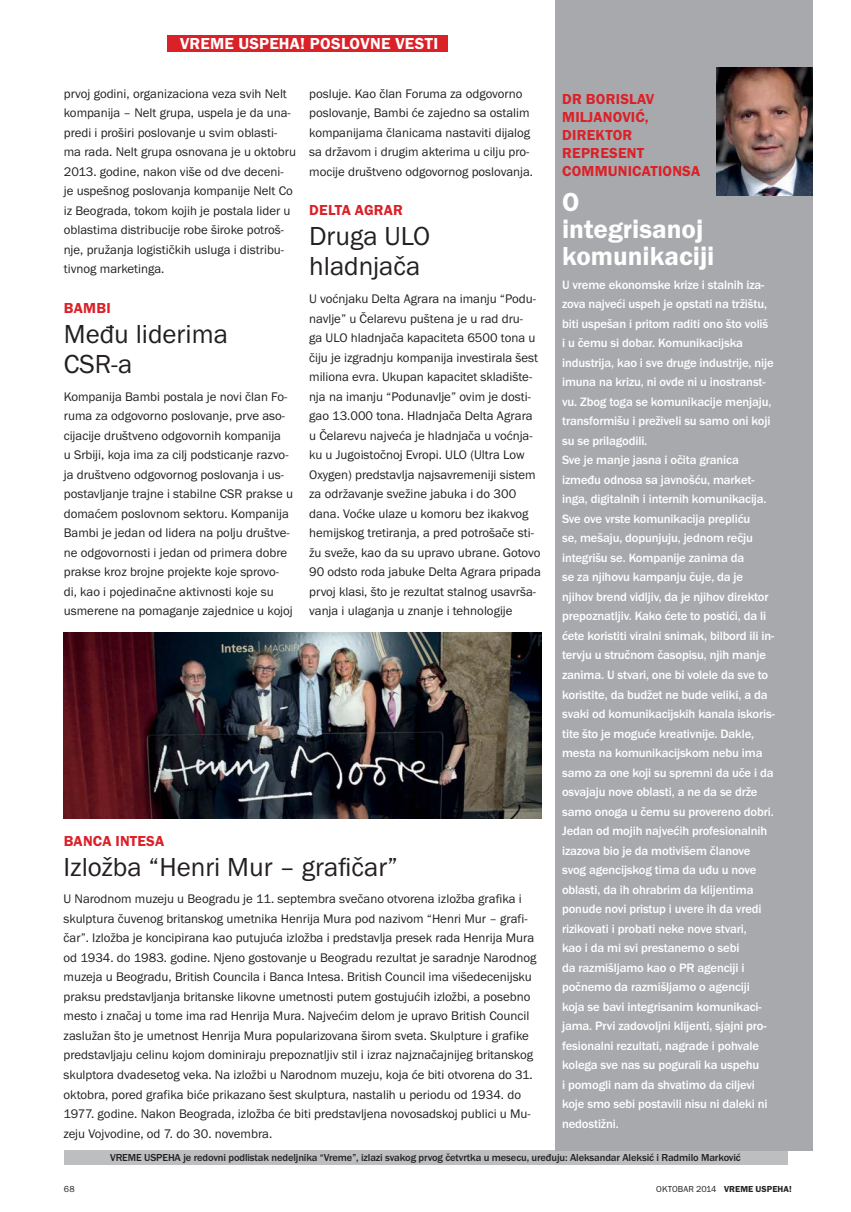
<style>
.page{position:relative;width:851px;height:1212px;background:#fff}
.page>*{position:absolute;margin:0;border:0;box-sizing:border-box;transform-origin:0 0}
.t1{font:27px/30px "Franklin Got Itc TOT Boo";color:#231f20}
.t2{font:27px/27px "Franklin Got Itc TOT Dem";color:#fff}
.t3{font:16.5px "Franklin Got Itc TOT Dem";letter-spacing:.015em;color:#fff}
.t4{font:15px/18px "Franklin Got Itc TOT Dem";letter-spacing:.015em;color:#da2128}
.t5{font:12.9px/19.5px "Franklin Got Itc TOT Boo";color:#231f20}
.t6{font:500 12.6px/19.5px "Franklin Got Itc TOT";letter-spacing:-.01em;color:#fff}
.t7{font:500 10.5px "Franklin Got Itc TOT";letter-spacing:-.01em;color:#231f20}
.t8{font:9px "Franklin Got Itc TOT Dem";letter-spacing:.01em;color:#231f20}
.t9{font:9px "Franklin Got Itc TOT Boo";color:#231f20}
.s1{font-family:"Franklin Got Itc TOT Boo"}
</style>
<div class="page">
<div style="left:167px;top:35px;width:280px;height:17px;background:#da2128"></div>
<div style="left:64px;top:1150px;width:723px;height:15px;background:#bcbec0"></div>
<div style="left:554px;top:0;width:258px;height:1150px;background:#a7a9ac"></div>
<img style="left:716px;top:67px;width:96px;height:129px">
<img style="left:64px;top:633px;width:477px;height:186px">
<p class="t3" style="left:180px;top:38px;width:259px">VREME USPEHA! POSLOVNE VESTI</p>
<p class="t5" style="left:64px;top:85px;width:234px">prvoj godini, organizaciona veza svih Nelt kompanija – Nelt grupa, uspela je da una&shy;predi i proširi poslovanje u svim oblasti&shy;ma rada. Nelt grupa osnovana je u oktobru 2013. godine, nakon više od dve deceni&shy;je uspešnog poslovanja kompanije Nelt Co iz Beograda, tokom kojih je postala lider u oblastima distribucije robe široke potroš&shy;nje, pružanja logističkih usluga i distribu&shy;tivnog marketinga.</p>
<p class="t4" style="left:64px;top:300px;width:48px">BAMBI</p>
<p class="t1" style="left:64px;top:321px;width:166px">Među liderima<br>CSR-a</p>
<p class="t5" style="left:64px;top:387px;width:231px">Kompanija Bambi postala je novi član Fo&shy;ruma za odgovorno poslovanje, prve aso&shy;cijacije društveno odgovornih kompanija<br>u Srbiji, koja ima za cilj podsticanje razvo&shy;ja društveno odgovornog poslovanja i us&shy;postavljanje trajne i stabilne CSR prakse u domaćem poslovnom sektoru. Kompanija Bambi je jedan od lidera na polju društve&shy;ne odgovornosti i jedan od primera dobre prakse kroz brojne projekte koje sprovo&shy;di, kao i pojedinačne aktivnosti koje su usmerene na pomaganje zajednice u kojoj</p>
<p class="t5" style="left:309px;top:85px;width:225px">posluje. Kao član Foruma za odgovorno poslovanje, Bambi će zajedno sa ostalim kompanijama članicama nastaviti dijalog sa državom i drugim akterima u cilju pro&shy;mocije društveno odgovornog poslovanja.</p>
<p class="t4" style="left:309px;top:203px;width:95px">DELTA AGRAR</p>
<p class="t1" style="left:309px;top:223px;width:123px">Druga ULO hladnjača</p>
<p class="t5" style="left:309px;top:290px;width:233px">U voćnjaku Delta Agrara na imanju “Podu&shy;navlje” u Čelarevu puštena je u rad dru-<br>ga ULO hladnjača kapaciteta 6500 tona u čiju je izgradnju kompanija investirala šest miliona evra. Ukupan kapacitet skladište&shy;nja na imanju “Podunavlje” ovim je dosti&shy;gao 13.000 tona. Hladnjača Delta Agrara u Čelarevu najveća je hladnjača u voćnja&shy;ku u Jugoistočnoj Evropi. ULO (Ultra Low Oxygen) predstavlja najsavremeniji sistem za održavanje svežine jabuka i do 300 dana. Voćke ulaze u komoru bez ikakvog hemijskog tretiranja, a pred potrošače sti&shy;žu sveže, kao da su upravo ubrane. Gotovo 90 odsto roda jabuke Delta Agrara pripada prvoj klasi, što je rezultat stalnog usavrša&shy;vanja i ulaganja u znanje i tehnologije</p>
<p class="t4" style="left:64px;top:833px;width:102px">BANCA INTESA</p>
<p class="t1" style="left:64px;top:853px;width:336px">Izložba “Henri Mur – grafičar”</p>
<p class="t5" style="left:64px;top:890px;width:474px">U Narodnom muzeju u Beogradu je 11. septembra svečano otvorena izložba grafika i skulptura čuvenog britanskog umetnika Henrija Mura pod nazivom “Henri Mur – grafi&shy;čar”. Izložba je koncipirana kao putujuća izložba i predstavlja presek rada Henrija Mura od 1934. do 1983. godine. Njeno gostovanje u Beogradu rezultat je saradnje Narodnog muzeja u Beogradu, British Councila i Banca Intesa. British Council ima višedecenijsku praksu predstavljanja britanske likovne umetnosti putem gostujućih izložbi, a posebno mesto i značaj u tome ima rad Henrija Mura. Najvećim delom je upravo British Council zaslužan što je umetnost Henrija Mura popularizovana širom sveta. Skulpture i grafike predstavljaju celinu kojom dominiraju prepoznatljiv stil i izraz najznačajnijeg britanskog skulptora dvadesetog veka. Na izložbi u Narodnom muzeju, koja će biti otvorena do 31. oktobra, pored grafika biće prikazano šest skulptura, nastalih u periodu od 1934. do 1977. godine. Nakon Beograda, izložba će biti predstavljena novosadskoj publici u Mu&shy;zeju Vojvodine, od 7. do 30. novembra.</p>
<p class="t4" style="left:562px;top:91px;width:139px">DR BORISLAV<br>MILJANOVIĆ,<br>DIREKTOR<br>REPRESENT<br>COMMUNICATIONSA</p>
<p class="t2" style="left:562px;top:191px;width:154px">O integrisanoj komunikaciji</p>
<p class="t6" style="left:562px;top:276px;width:214px">U vreme ekonomske krize i stalnih iza&shy;zova najveći uspeh je opstati na tržištu, biti uspešan i pritom raditi ono što voliš<br>i u čemu si dobar. Komunikacijska industrija, kao i sve druge industrije, nije imuna na krizu, ni ovde ni u inostranst&shy;vu. Zbog toga se komunikacije menjaju, transformišu i preživeli su samo oni koji su se prilagodili.<br>Sve je manje jasna i očita granica između odnosa sa javnošću, market&shy;inga, digitalnih i internih komunikacija.<br>Sve ove vrste komunikacija prepliću<br>se, mešaju, dopunjuju, jednom rečju integrišu se. Kompanije zanima da<br>se za njihovu kampanju čuje, da je njihov brend vidljiv, da je njihov direktor prepoznatljiv. Kako ćete to postići, da li ćete koristiti viralni snimak, bilbord ili in&shy;tervju u stručnom časopisu, njih manje zanima. U stvari, one bi volele da sve to koristite, da budžet ne bude veliki, a da svaki od komunikacijskih kanala iskoris&shy;tite što je moguće kreativnije. Dakle, mesta na komunikacijskom nebu ima samo za one koji su spremni da uče i da osvajaju nove oblasti, a ne da se drže samo onoga u čemu su provereno dobri.<br>Jedan od mojih najvećih profesionalnih izazova bio je da motivišem članove svog agencijskog tima da uđu u nove oblasti, da ih ohrabrim da klijentima ponude novi pristup i uvere ih da vredi rizikovati i probati neke nove stvari,<br>kao i da mi svi prestanemo o sebi<br>da razmišljamo kao o PR agenciji i počnemo da razmišljamo o agenciji koja se bavi integrisanim komunikaci&shy;jama. Prvi zadovoljni klijenti, sjajni pro&shy;fesionalni rezultati, nagrade i pohvale kolega sve nas su pogurali ka uspehu<br>i pomogli nam da shvatimo da ciljevi koje smo sebi postavili nisu ni daleki ni nedostižni.</p>
<p class="t7" style="left:110px;top:1154px;width:632px">VREME USPEHA je redovni podlistak nedeljnika “Vreme”, izlazi svakog prvog četvrtka u mesecu, uređuju: Aleksandar Aleksić i Radmilo Marković</p>
<p class="t9" style="left:64px;top:1186px;width:12px">68</p>
<p class="t8" style="left:656px;top:1186px;width:137px"><span class="s1">OKTOBAR 2014</span> VREME USPEHA!</p>
</div>
